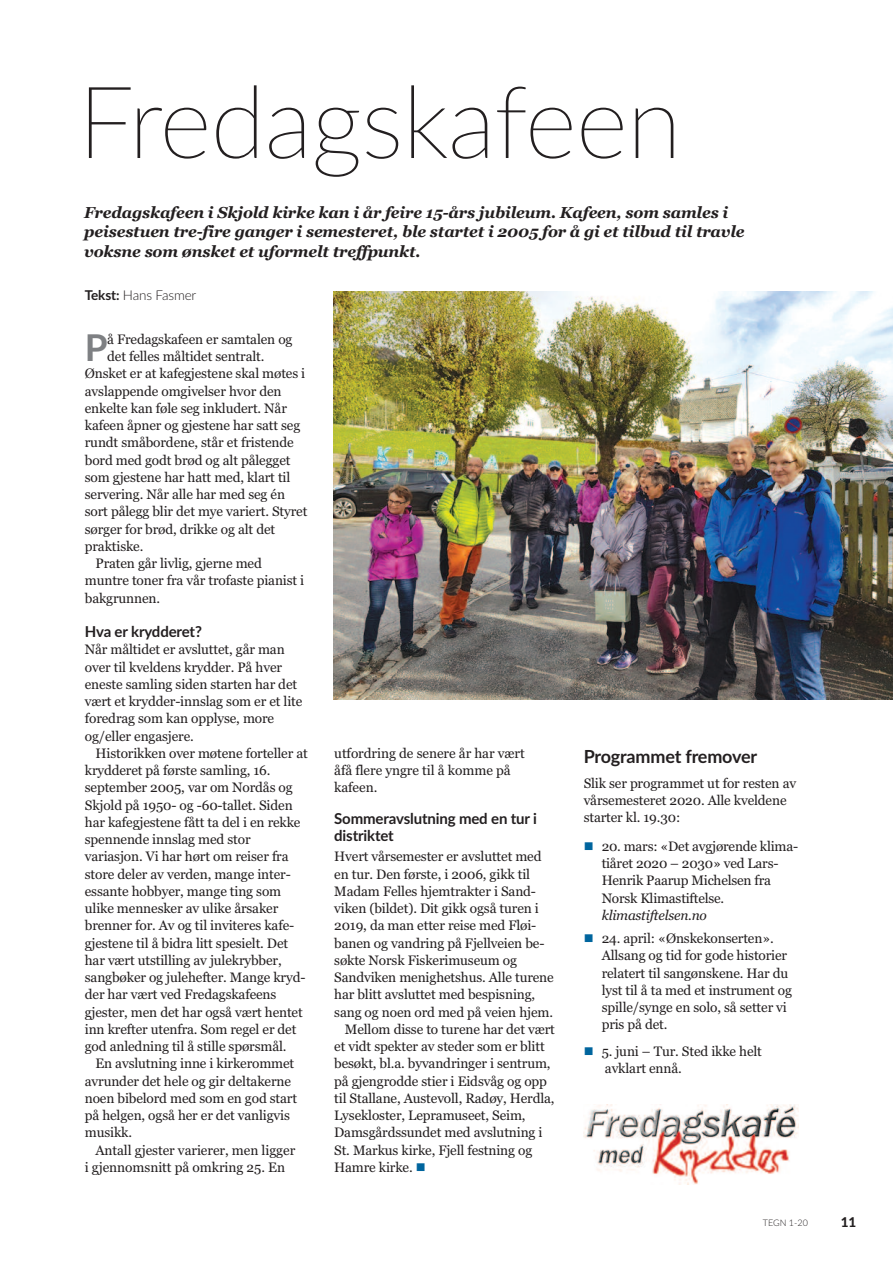
<style>
.page{position:relative;width:893px;height:1263px;background:#fff}
.page>*{position:absolute;margin:0;border:0;box-sizing:border-box;transform-origin:0 0}
.t1{font:100 100.5px "Lato";letter-spacing:-.01em;color:#231f20}
.t2{font:700 36.9px "Lato";color:#7e8083}
.t3{font:700 18px "Lato";letter-spacing:-.01em;color:#231f20}
.t4{font:italic 700 15.75px/19.5px "Georgia";letter-spacing:-.01em;color:#231f20}
.t5{font:700 15px/17.2px "Lato";letter-spacing:-.01em;color:#231f20}
.t6{font:13.65px/17.2px "Georgia";letter-spacing:-.01em;color:#231f20}
.t7{font:italic 13.65px "Georgia";letter-spacing:-.015em;color:#231f20}
.t8{font:300 13.5px "Lato";letter-spacing:-.01em;color:#231f20}
.t9{font:800 13.5px "Lato";color:#231f20}
.t10{font:300 9px "Lato";color:#231f20}
.s1{font-weight:700}
.s2{color:#00659e}
</style>
<div class="page">
<img style="left:583px;top:1104px;width:216px;height:80px">
<img style="left:333px;top:292px;width:560px;height:407px">
<h1 class="t1" style="left:78px;top:65px;width:605px">Fredagskafeen</h1>
<p class="t4" style="left:84px;top:203px;width:662px">Fredagskafeen i Skjold kirke kan i år feire 15-års jubileum. Kafeen, som samles i peisestuen tre-fire ganger i semesteret, ble startet i 2005 for å gi et tilbud til travle voksne som ønsket et uformelt treffpunkt.</p>
<p class="t8" style="left:85px;top:288px;width:113px"><span class="s1">Tekst:</span> Hans Fasmer</p>
<h2 class="t2" style="left:85px;top:327px;width:24px">P</h2>
<p class="t6" style="left:107px;top:330px;width:187px">å Fredagskafeen er samtalen og</p>
<p class="t6" style="left:107px;top:348px;width:159px">det felles måltidet sentralt.</p>
<p class="t6" style="left:85px;top:365px;width:222px">Ønsket er at kafegjestene skal møtes i</p>
<p class="t6" style="left:85px;top:382px;width:198px">avslappende omgivelser hvor den</p>
<p class="t6" style="left:85px;top:399px;width:204px">enkelte kan føle seg inkludert. Når</p>
<p class="t6" style="left:85px;top:417px;width:217px">kafeen åpner og gjestene har satt seg</p>
<p class="t6" style="left:85px;top:434px;width:210px">rundt småbordene, står et fristende</p>
<p class="t6" style="left:85px;top:451px;width:207px">bord med godt brød og alt pålegget</p>
<p class="t6" style="left:85px;top:468px;width:207px">som gjestene har hatt med, klart til</p>
<p class="t6" style="left:85px;top:486px;width:202px">servering. Når alle har med seg én</p>
<p class="t6" style="left:85px;top:503px;width:224px">sort pålegg blir det mye variert. Styret</p>
<p class="t6" style="left:85px;top:520px;width:192px">sørger for brød, drikke og alt det</p>
<p class="t6" style="left:85px;top:537px;width:60px">praktiske.</p>
<p class="t6" style="left:95px;top:555px;width:168px">Praten går livlig, gjerne med</p>
<p class="t6" style="left:85px;top:572px;width:221px">muntre toner fra vår trofaste pianist i</p>
<p class="t6" style="left:85px;top:589px;width:77px">bakgrunnen.</p>
<p class="t5" style="left:85px;top:623px;width:119px">Hva er krydderet?</p>
<p class="t6" style="left:85px;top:641px;width:219px">Når måltidet er avsluttet, går man over til kveldens krydder. På hver eneste samling siden starten har det vært et krydder-innslag som er et lite foredrag som kan opplyse, more og/eller engasjere.</p>
<p class="t6" style="left:85px;top:744px;width:224px;text-indent:11px">Historikken over møtene forteller at krydderet på første samling, 16. september 2005, var om Nordås og Skjold på 1950- og -60-tallet. Siden har kafegjestene fått ta del i en rekke spennende innslag med stor variasjon. Vi har hørt om reiser fra store deler av verden, mange inter&shy;essante hobbyer, mange ting som ulike mennesker av ulike årsaker brenner for. Av og til inviteres kafe&shy;gjestene til å bidra litt spesielt. Det har vært utstilling av julekrybber, sangbøker og julehefter. Mange kryd&shy;der har vært ved Fredagskafeens gjester, men det har også vært hentet inn krefter utenfra. Som regel er det god anledning til å stille spørsmål.</p>
<p class="t6" style="left:85px;top:1055px;width:214px;text-indent:11px">En avslutning inne i kirkerommet avrunder det hele og gir deltakerne noen bibelord med som en god start på helgen, også her er det vanligvis musikk.</p>
<p class="t6" style="left:85px;top:1141px;width:212px;text-indent:11px">Antall gjester varierer, men ligger i gjennomsnitt på omkring 25. En</p>
<p class="t6" style="left:334px;top:744px;width:192px">utfordring de senere år har vært åfå flere yngre til å komme på kafeen.</p>
<p class="t5" style="left:334px;top:810px;width:204px">Sommeravslutning med en tur i distriktet</p>
<p class="t6" style="left:334px;top:848px;width:209px">Hvert vårsemester er avsluttet med</p>
<p class="t6" style="left:334px;top:865px;width:197px">en tur. Den første, i 2006, gikk til</p>
<p class="t6" style="left:334px;top:882px;width:203px">Madam Felles hjemtrakter i Sand-</p>
<p class="t6" style="left:334px;top:900px;width:206px">viken (bildet). Dit gikk også turen i</p>
<p class="t6" style="left:334px;top:917px;width:204px">2019, da man etter reise med Fløi-</p>
<p class="t6" style="left:334px;top:934px;width:212px">banen og vandring på Fjellveien be-</p>
<p class="t6" style="left:334px;top:951px;width:184px">søkte Norsk Fiskerimuseum og</p>
<p class="t6" style="left:334px;top:969px;width:221px">Sandviken menighetshus. Alle turene</p>
<p class="t6" style="left:334px;top:986px;width:203px">har blitt avsluttet med bespisning,</p>
<p class="t6" style="left:334px;top:1003px;width:220px">sang og noen ord med på veien hjem.</p>
<p class="t6" style="left:345px;top:1020px;width:211px">Mellom disse to turene har det vært</p>
<p class="t6" style="left:334px;top:1038px;width:212px">et vidt spekter av steder som er blitt</p>
<p class="t6" style="left:334px;top:1055px;width:218px">besøkt, bl.a. byvandringer i sentrum,</p>
<p class="t6" style="left:334px;top:1072px;width:214px">på gjengrodde stier i Eidsvåg og opp</p>
<p class="t6" style="left:334px;top:1089px;width:222px">til Stallane, Austevoll, Radøy, Herdla,</p>
<p class="t6" style="left:334px;top:1107px;width:193px">Lysekloster, Lepramuseet, Seim,</p>
<p class="t6" style="left:334px;top:1124px;width:210px">Damsgårdssundet med avslutning i</p>
<p class="t6" style="left:334px;top:1141px;width:200px">St. Markus kirke, Fjell festning og</p>
<p class="t6" style="left:334px;top:1158px;width:93px">Hamre kirke. <span class="s2">■</span></p>
<h3 class="t3" style="left:584px;top:746px;width:175px">Programmet fremover</h3>
<p class="t6" style="left:584px;top:774px;width:214px">Slik ser programmet ut for resten av vårsemesteret 2020. Alle kveldene starter kl. 19.30:</p>
<p class="t6" style="left:602px;top:837px;width:198px;text-indent:-18px"><span class="s2">■</span> 20. mars: «Det avgjørende klima&shy;tiåret 2020 – 2030» ved Lars-<br>Henrik Paarup Michelsen fra<br>Norsk Klimastiftelse.</p>
<p class="t7" style="left:602px;top:907px;width:107px">klimastiftelsen.no</p>
<p class="t6" style="left:602px;top:930px;width:192px;text-indent:-18px"><span class="s2">■</span> 24. april: «Ønskekonserten».<br>Allsang og tid for gode historier relatert til sangønskene. Har du lyst til å ta med et instrument og spille/synge en solo, så setter vi pris på det.</p>
<p class="t6" style="left:605px;top:1042px;width:158px;text-indent:-21px"><span class="s2">■</span> 5. juni – Tur. Sted ikke helt avklart ennå.</p>
<p class="t10" style="left:763px;top:1218px;width:47px">TEGN 1-20</p>
<p class="t9" style="left:841px;top:1214px;width:17px">11</p>
</div>
